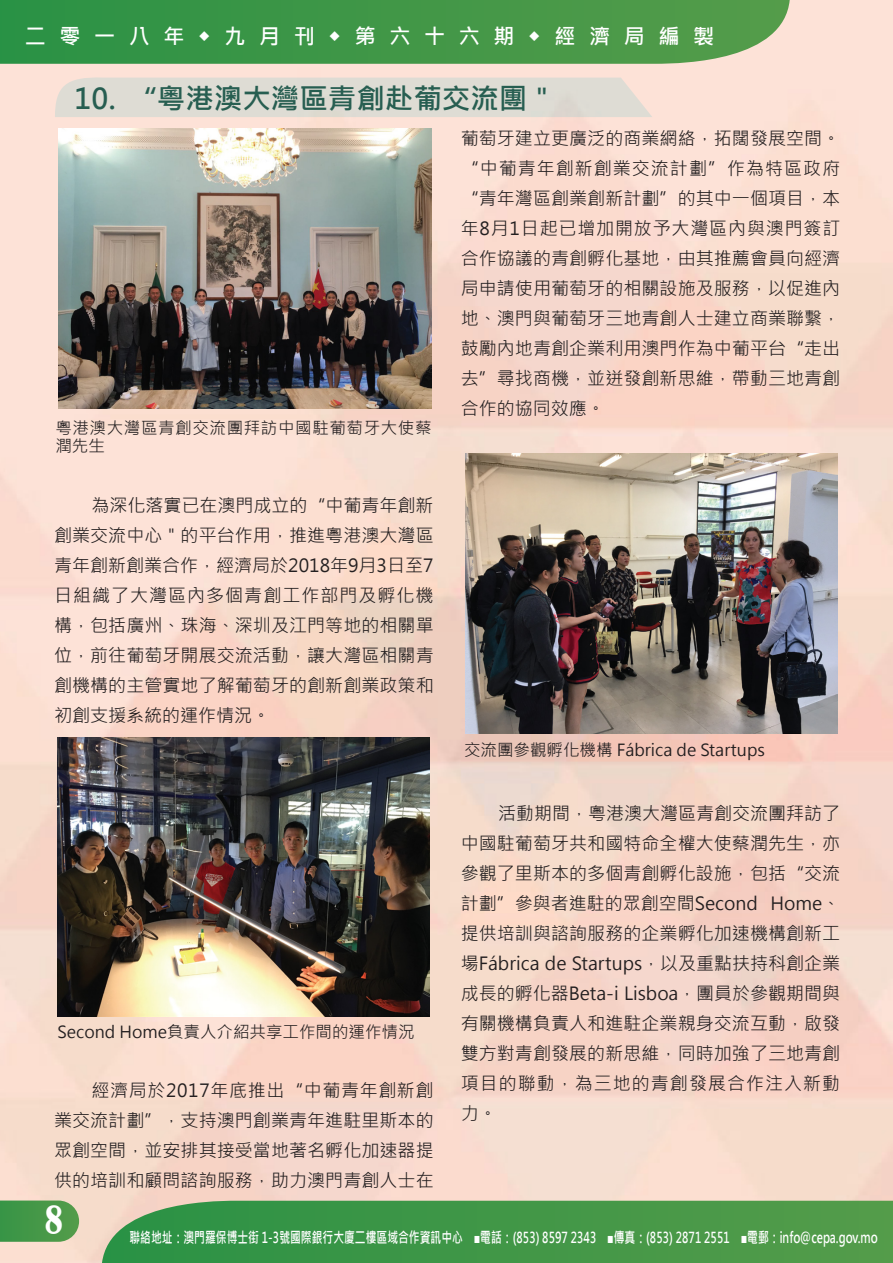
<style>
.page{position:relative;width:893px;height:1263px;background:#fff}
.page>*{position:absolute;margin:0;border:0;box-sizing:border-box;transform-origin:0 0}
.t1{font:condensed 36.15px "Bernard";color:#fff}
.t2{font:700 28.5px "Microsoft Jheng Hei";color:#275e51}
.t3{font:700 21px "Microsoft Jheng Hei";letter-spacing:.65em;color:#fff}
.t4{font:18px/30px "Microsoft Jheng Hei";letter-spacing:.005em;color:#231f20;text-align:justify}
.t5{font:16.5px "Microsoft Jheng Hei";color:#231f20}
.t6{font:16.5px/18px "Microsoft Jheng Hei";letter-spacing:.04em;color:#231f20}
.t7{font:700 15px "Microsoft Jheng Hei";color:#fff;scale:.72 1}
</style>
<div class="page">
<img style="left:0;top:0;width:893px;height:1263px">
<svg style="left:0;top:0;width:790px;height:64px;background:#46994c"></svg>
<svg style="left:102px;top:1201px;width:791px;height:62px;background:#46984b"></svg>
<svg style="left:0;top:1200px;width:79px;height:42px;background:#519c51"></svg>
<div style="left:55px;top:77px;width:597px;height:40px;background:#dedcd4"></div>
<img style="left:58px;top:129px;width:374px;height:280px">
<img style="left:58px;top:737px;width:371px;height:279px">
<img style="left:465px;top:454px;width:373px;height:279px">
<p class="t3" style="left:25px;top:23px;width:691px">二零一八年◆九月刊◆第六十六期◆經濟局編製</p>
<h2 class="t2" style="left:74px;top:81px;width:483px">10. “粵港澳大灣區青創赴葡交流團＂</h2>
<p class="t6" style="left:55px;top:419px;width:378px">粵港澳大灣區青創交流團拜訪中國駐葡萄牙大使蔡潤先生</p>
<p class="t4" style="left:54px;top:491px;width:381px;text-indent:37px">為深化落實已在澳門成立的“中葡青年創新創業交流中心＂的平台作用，推進粵港澳大灣區青年創新創業合作，經濟局於2018年9月3日至7日組織了大灣區內多個青創工作部門及孵化機構，包括廣州、珠海、深圳及江門等地的相關單位，前往葡萄牙開展交流活動，讓大灣區相關青創機構的主管實地了解葡萄牙的創新創業政策和初創支援系統的運作情況。</p>
<p class="t5" style="left:58px;top:1021px;width:359px">Second Home負責人介紹共享工作間的運作情況</p>
<p class="t4" style="left:54px;top:1076px;width:381px;text-indent:37px">經濟局於2017年底推出“中葡青年創新創業交流計劃”，支持澳門創業青年進駐里斯本的眾創空間，並安排其接受當地著名孵化加速器提供的培訓和顧問諮詢服務，助力澳門青創人士在</p>
<p class="t4" style="left:461px;top:123px;width:381px">葡萄牙建立更廣泛的商業網絡，拓闊發展空間。“中葡青年創新創業交流計劃”作為特區政府“青年灣區創業創新計劃”的其中一個項目，本年8月1日起已增加開放予大灣區內與澳門簽訂合作協議的青創孵化基地，由其推薦會員向經濟局申請使用葡萄牙的相關設施及服務，以促進內地、澳門與葡萄牙三地青創人士建立商業聯繫，鼓勵內地青創企業利用澳門作為中葡平台“走出去”尋找商機，並迸發創新思維，帶動三地青創合作的協同效應。</p>
<p class="t5" style="left:464px;top:739px;width:302px">交流團參觀孵化機構 Fábrica de Startups</p>
<p class="t4" style="left:461px;top:798px;width:381px;text-indent:37px">活動期間，粵港澳大灣區青創交流團拜訪了中國駐葡萄牙共和國特命全權大使蔡潤先生，亦參觀了里斯本的多個青創孵化設施，包括“交流計劃”參與者進駐的眾創空間Second Home、提供培訓與諮詢服務的企業孵化加速機構創新工場Fábrica de Startups，以及重點扶持科創企業成長的孵化器Beta-i Lisboa，團員於參觀期間與有關機構負責人和進駐企業親身交流互動，啟發雙方對青創發展的新思維，同時加強了三地青創項目的聯動，為三地的青創發展合作注入新動力。</p>
<h1 class="t1" style="left:45px;top:1199px;width:19px">8</h1>
<p class="t7" style="left:129px;top:1228px;width:1041px">聯絡地址：澳門羅保博士街 1-3號國際銀行大廈二樓區域合作資訊中心　■電話：(853) 8597 2343　■傳真：(853) 2871 2551　■電郵：info@cepa.gov.mo</p>
</div>
